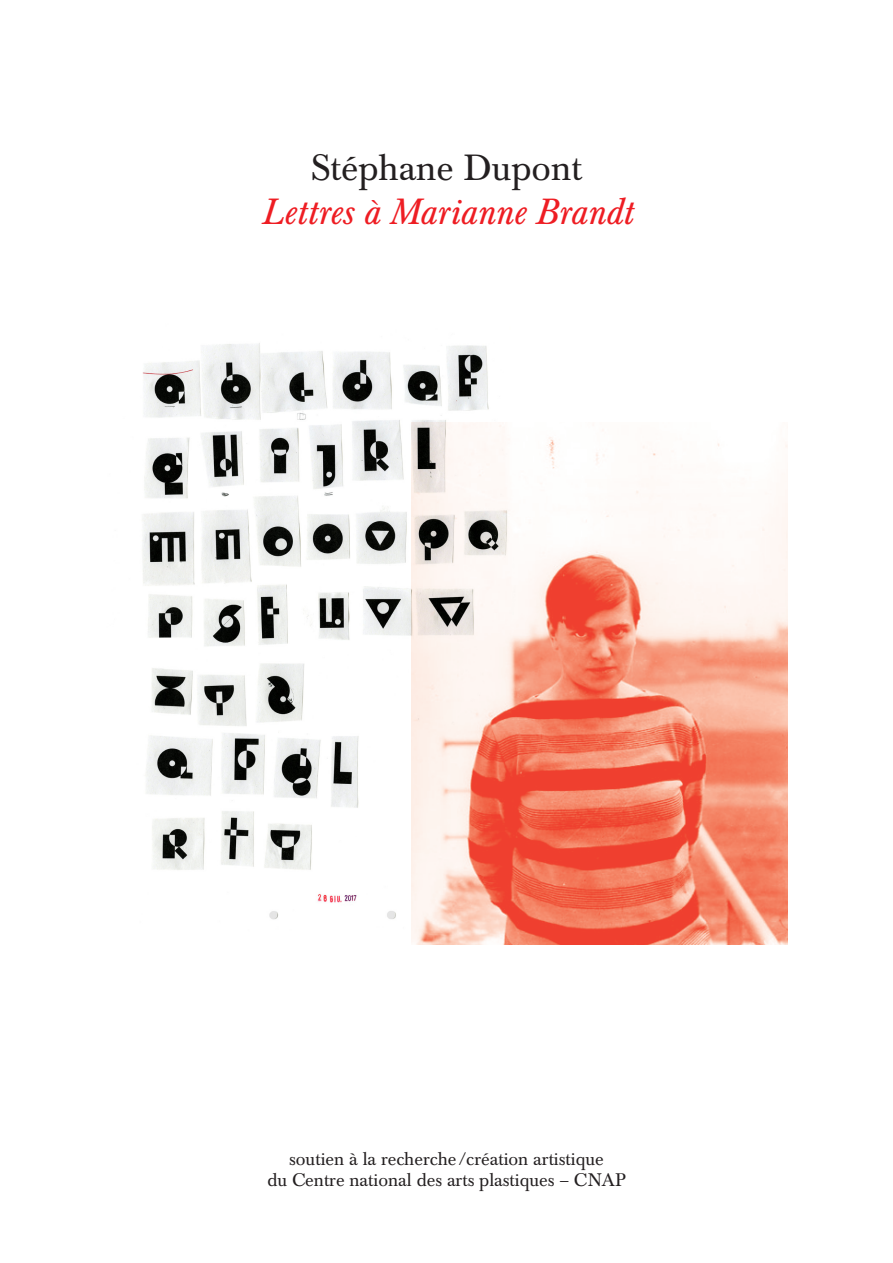
<style>
.page{position:relative;width:893px;height:1263px;background:#fff}
.page>*{position:absolute;margin:0;border:0;box-sizing:border-box;transform-origin:0 0}
.t1{font:italic 36px "Baskerville BE";color:#ee1d23}
.t2{font:36px "Baskerville BE";color:#231f20}
.t3{font:18px "Baskerville BE";color:#231f20}
</style>
<div class="page">
<img style="left:412px;top:429px;width:376px;height:515px">
<img style="left:142px;top:343px;width:398px;height:592px">
<p class="t2" style="left:311px;top:147px;width:272px">Stéphane Dupont</p>
<p class="t1" style="left:261px;top:191px;width:373px">Lettres à Marianne Brandt</p>
<p class="t3" style="left:289px;top:1148px;width:316px">soutien à la recherche /création artistique</p>
<p class="t3" style="left:267px;top:1170px;width:360px">du Centre national des arts plastiques – CNAP</p>
</div>
